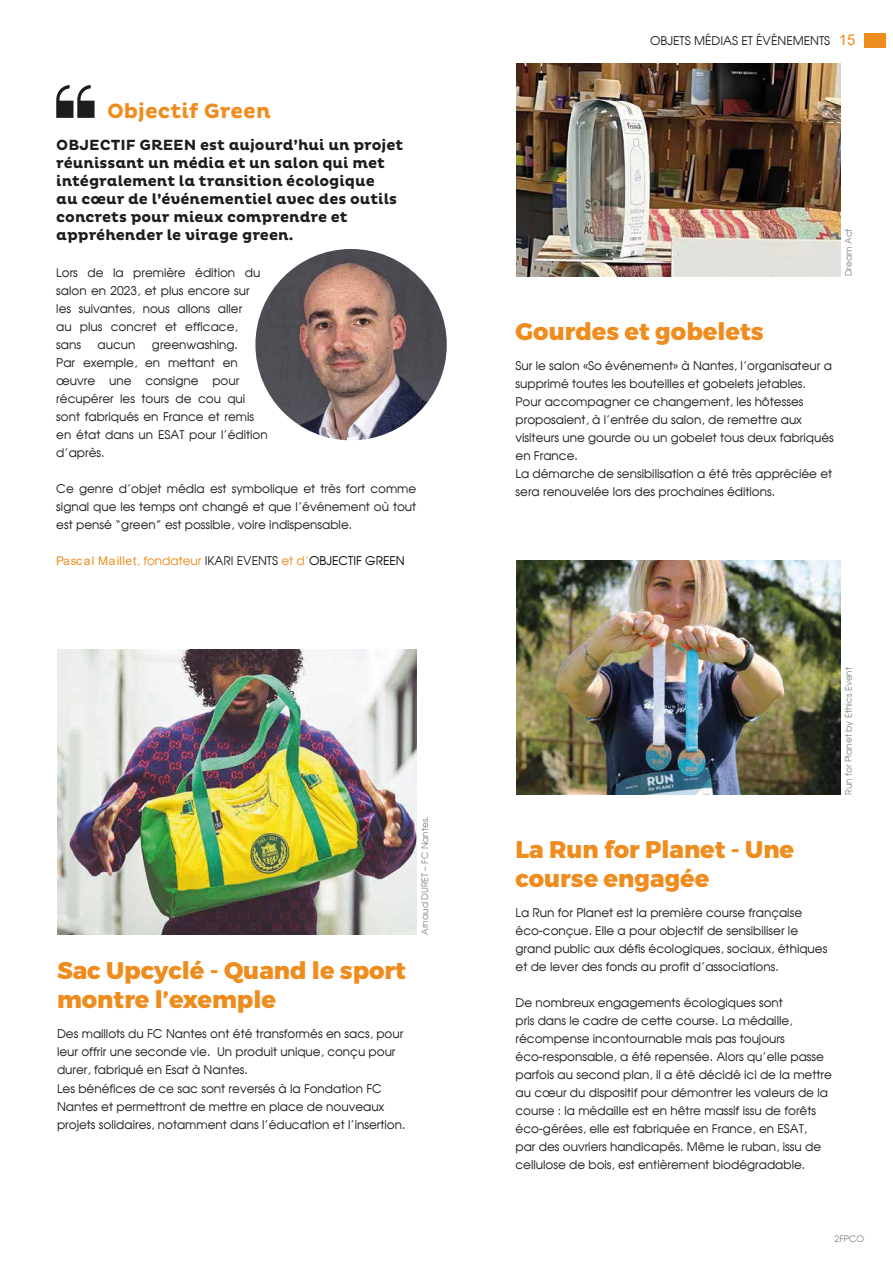
<style>
.page{position:relative;width:893px;height:1263px;background:#fff}
.page>*{position:absolute;margin:0;border:0;box-sizing:border-box;transform-origin:0 0}
.t1{font:24px/28.8px "Trueno Ex Bd";color:#ef8c1e}
.t2{font:700 21px "Pluto";color:#ef8c1e}
.t3{font:700 15px/18px "Pluto";color:#1d1d1c}
.t4{font:12px/18px "Avalon Plain";color:#1d1d1c}
.t5{font:12px "Avalon Plain";color:#ef8c1e}
.t6{font:9px "Avalon Plain";color:#878787}
.s1{font-family:"Arial"}
.s2{color:#1d1d1c}
.s3{color:#000100}
.s4{font-family:"Arial";font-size:15px;color:#ef8c1e}
</style>
<div class="page">
<div style="left:864px;top:33px;width:21px;height:15px;background:#ef8c1e"></div>
<svg style="left:56px;top:85px;width:39px;height:33px"></svg>
<img style="left:255px;top:249px;width:192px;height:191px;border-radius:96px">
<img style="left:516px;top:561px;width:325px;height:234px">
<img style="left:516px;top:64px;width:325px;height:212px">
<img style="left:57px;top:649px;width:360px;height:286px">
<h2 class="t2" style="left:107px;top:99px;width:165px">Objectif Green</h2>
<p class="t3" style="left:56px;top:137px;width:348px">OBJECTIF GREEN est aujourd’hui un projet réunissant un média et un salon qui met intégralement la transition écologique<br>au cœur de l’événementiel avec des outils concrets pour mieux comprendre et appréhender le virage green.</p>
<p class="t4" style="left:56px;top:264px;width:206px">Lors de la première édition du salon en 2023, et plus encore sur les suivantes, nous allons aller au plus concret et efficace, sans</p>
<p class="t4" style="left:56px;top:336px;width:213px;text-indent:96px">greenwashing.<br>Par exemple, en mettant en œuvre une consigne pour récupérer les tours de cou qui sont fabriqués en France et remis en état dans un ESAT pour l’édition d’après.</p>
<p class="t4" style="left:56px;top:480px;width:362px;text-align:justify">Ce genre d’objet média est symbolique et très fort comme signal que les temps ont changé et que l’événement où tout est pensé “green” est possible, voire indispensable.</p>
<p class="t5" style="left:56px;top:553px;width:350px"><span class="s1">Pasc al Maillet</span>, fondateur <span class="s2">IKARI EVENTS</span> et d’<span class="s3">OBJECTIF GREEN</span></p>
<p class="t4" style="left:98px;top:336px;width:39px">aucun</p>
<h1 class="t1" style="left:57px;top:957px;width:351px">Sac Upcyclé - Quand le sport montre l’exemple</h1>
<p class="t4" style="left:57px;top:1025px;width:350px">Des maillots du FC Nantes ont été transformés en sacs, pour leur offrir une seconde vie. Un produit unique, conçu pour durer, fabriqué en Esat à Nantes.<br>Les bénéfices de ce sac sont reversés à la Fondation FC Nantes et permettront de mettre en place de nouveaux projets solidaires, notamment dans l’éducation et l’insertion.</p>
<p class="t6" style="left:419px;top:935px;width:120px;rotate:-90deg">Arnaud DURET – FC Nantes.</p>
<p class="t4" style="left:650px;top:32px;width:207px">OBJETS MÉDIAS ET ÉVÉNEMENTS <span class="s4">15</span></p>
<p class="t6" style="left:843px;top:276px;width:49px;rotate:-90deg">Dream Act</p>
<h1 class="t1" style="left:515px;top:318px;width:250px">Gourdes et gobelets</h1>
<p class="t4" style="left:515px;top:357px;width:320px">Sur le salon «So événement» à Nantes, l’organisateur a supprimé toutes les bouteilles et gobelets jetables.<br>Pour accompagner ce changement, les hôtesses proposaient, à l’entrée du salon, de remettre aux visiteurs une gourde ou un gobelet tous deux fabriqués en France.<br>La démarche de sensibilisation a été très appréciée et sera renouvelée lors des prochaines éditions.</p>
<p class="t6" style="left:843px;top:795px;width:129px;rotate:-90deg">Run for Planet by Ethics Event</p>
<h1 class="t1" style="left:515px;top:836px;width:280px">La Run for Planet - Une course engagée</h1>
<p class="t4" style="left:515px;top:904px;width:313px">La Run for Planet est la première course française éco-conçue. Elle a pour objectif de sensibiliser le grand public aux défis écologiques, sociaux, éthiques et de lever des fonds au profit d’associations.</p>
<p class="t4" style="left:515px;top:994px;width:318px">De nombreux engagements écologiques sont<br>pris dans le cadre de cette course. La médaille, récompense incontournable mais pas toujours éco-responsable, a été repensée. Alors qu’elle passe parfois au second plan, il a été décidé ici de la mettre au cœur du dispositif pour démontrer les valeurs de la course : la médaille est en hêtre massif issu de forêts éco-gérées, elle est fabriquée en France, en ESAT,<br>par des ouvriers handicapés. Même le ruban, issu de cellulose de bois, est entièrement biodégradable.</p>
<p class="t6" style="left:834px;top:1233px;width:31px">2FPCO</p>
</div>
